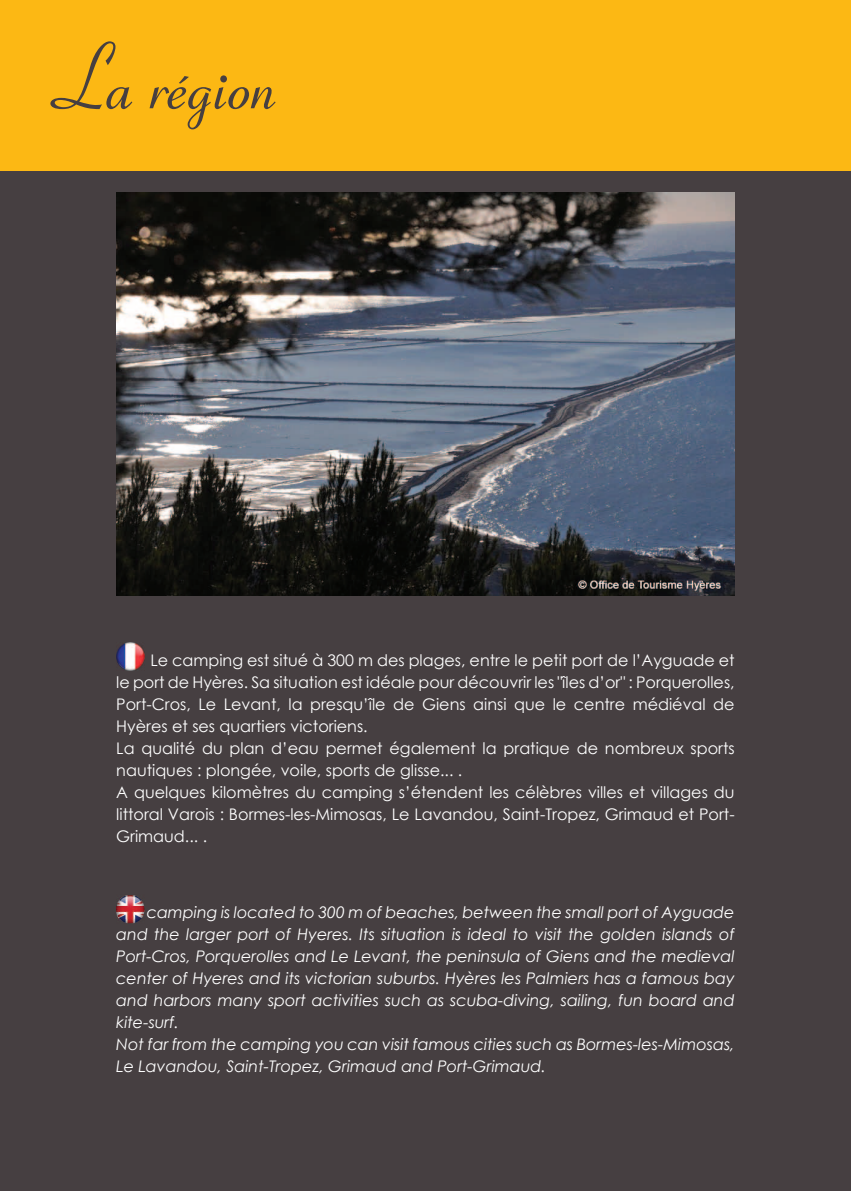
<style>
.page{position:relative;width:851px;height:1191px;background:#fff}
.page>*{position:absolute;margin:0;border:0;box-sizing:border-box;transform-origin:0 0}
.t1{font:88px "Connecticut";letter-spacing:-.01em;color:#463f41;scale:.95 1}
.t2{font:16px/22px "Century Gothic";color:#fff}
.t3{font:italic 16px/22px "Century Gothic";color:#fff}
.s1{color:#d1232a}
</style>
<div class="page">
<div style="left:0;top:0;width:850px;height:1191px;background:#463f41"></div>
<div style="left:0;top:0;width:850px;height:170px;background:#fcb814"></div>
<img style="left:116px;top:642px;width:29px;height:29px">
<img style="left:116px;top:193px;width:618px;height:402px">
<img style="left:116px;top:895px;width:29px;height:28px">
<img style="left:117px;top:906px;width:26px;height:12px">
<h1 class="t1" style="left:40px;top:26px;width:241px">La région</h1>
<p class="t2" style="left:116px;top:649px;width:619px;text-indent:34px">Le camping est situé à 300 m des plages, entre le petit port de l’Ayguade et le port de Hyères. Sa situation est idéale pour découvrir les "îles d’or" : Porquerolles, Port-Cros, Le Levant, la presqu’île de Giens ainsi que le centre médiéval de Hyères et ses quartiers victoriens.<br>La qualité du plan d’eau permet également la pratique de nombreux sports nautiques : plongée, voile, sports de glisse... .<br>A quelques kilomètres du camping s’étendent les célèbres villes et villages du littoral Varois : Bormes-les-Mimosas, Le Lavandou, Saint-Tropez, Grimaud et Port-Grimaud... .</p>
<p class="t3" style="left:116px;top:901px;width:619px"><span class="s1">The</span> camping is located to 300 m of beaches, between the small port of Ayguade and the larger port of Hyeres. Its situation is ideal to visit the golden islands of Port-Cros, Porquerolles and Le Levant, the peninsula of Giens and the medieval center of Hyeres and its victorian suburbs. Hyères les Palmiers has a famous bay and harbors many sport activities such as scuba-diving, sailing, fun board and kite-surf.<br>Not far from the camping you can visit famous cities such as Bormes-les-Mimosas, Le Lavandou, Saint-Tropez, Grimaud and Port-Grimaud.</p>
</div>
